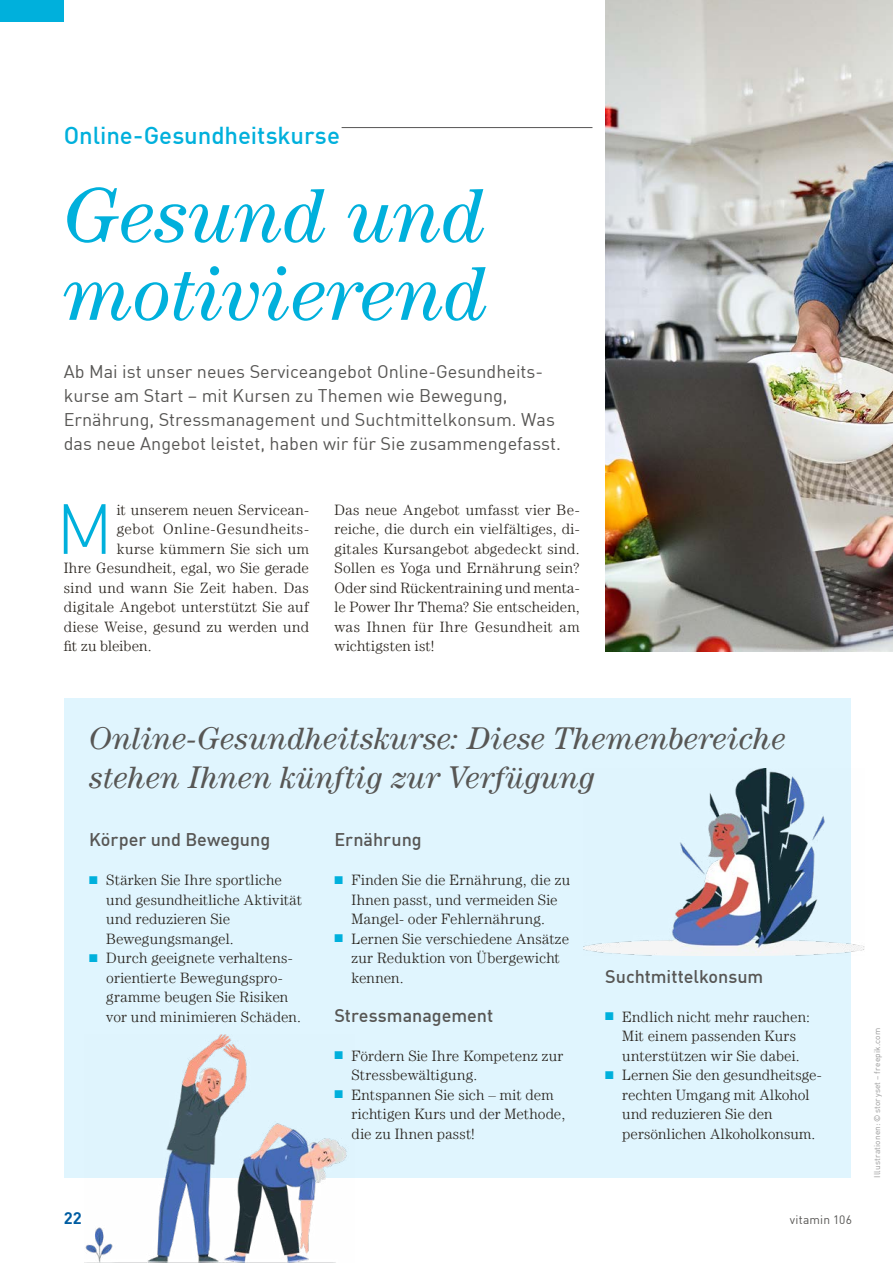
<style>
.page{position:relative;width:893px;height:1263px;background:#fff}
.page>*{position:absolute;margin:0;border:0;box-sizing:border-box;transform-origin:0 0}
.Inhalt_H2-_Überschrift_groß_52pt{font:italic 78px/78px "Century LT";letter-spacing:-.005em;color:#00b0dc}
.Inhalt_p-Fließtext_1_Absatz{font:300 69.75px "DIN";color:#00b0dc}
.Inhalt_H3-_Überschrift_2_Ebene_21pt{font:italic 31.5px/39px "Century LT";letter-spacing:.005em;color:#575654}
.Inhalt_p-_Dachzeile_16pt{font:500 24px "DIN";letter-spacing:-.005em;color:#00b0dc}
.Inhalt_p-Artikel-Anlauftext_12pt{font:18px/24px "DIN";color:#575654}
.Inhalt_H4-_Überschrift_3_Ebene_12pt{font:500 18px "DIN";color:#575654}
.t1{font:700 16.5px "DIN";color:#005da2}
.Inhalt_p-Fließtext_10pt{font:300 15px/19.5px "Century LT";letter-spacing:.005em;color:#28231d}
.Inhalt_p-Fließtext_1_Absatz-2{font:300 15px "Century LT";letter-spacing:.02em;color:#28231d}
.Inhalt_p-Fließtext_1_Absatz-3{font:300 15px "Century LT";letter-spacing:.04em;color:#28231d}
.Inhalt_p-Fließtext_1_Absatz-4{font:300 15px "Century LT";color:#28231d}
.t2{font:12px "DIN";letter-spacing:.015em;color:#575654}
.t3{font:8.25px "DIN";letter-spacing:.02em;color:#989898}
.s1{color:#00b0dc}
</style>
<div class="page">
<div style="left:64px;top:698px;width:786px;height:480px;background:#e0f5fe"></div>
<img style="left:85px;top:1035px;width:262px;height:227px">
<img style="left:583px;top:768px;width:281px;height:187px">
<hr style="left:342px;top:127px;width:250px;height:1px;background:#575654">
<img style="left:605px;top:0;width:288px;height:651px">
<div style="left:0;top:0;width:64px;height:21px;background:#00b0dc"></div>
<p class="Inhalt_p-_Dachzeile_16pt" style="left:64px;top:124px;width:278px">Online-Gesundheitskurse</p>
<h2 class="Inhalt_H2-_Überschrift_groß_52pt" style="left:64px;top:175px;width:425px">Gesund und motivierend</h2>
<p class="Inhalt_p-Artikel-Anlauftext_12pt" style="left:64px;top:361px;width:499px">Ab Mai ist unser neues Serviceangebot Online-Gesundheits&shy;kurse am Start – mit Kursen zu Themen wie Bewegung, Ernährung, Stressmanagement und Suchtmittelkonsum. Was das neue Angebot leistet, haben wir für Sie zusammengefasst.</p>
<p class="Inhalt_p-Fließtext_1_Absatz" style="left:56px;top:498px;width:59px">M</p>
<p class="Inhalt_p-Fließtext_1_Absatz-2" style="left:117px;top:501px;width:194px">it unserem neuen Servicean-</p>
<p class="Inhalt_p-Fließtext_1_Absatz-3" style="left:117px;top:521px;width:194px">gebot Online-Gesundheits-</p>
<p class="Inhalt_p-Fließtext_1_Absatz-2" style="left:117px;top:540px;width:194px">kurse kümmern Sie sich um</p>
<p class="Inhalt_p-Fließtext_1_Absatz-2" style="left:64px;top:560px;width:247px">Ihre Gesundheit, egal, wo Sie gerade</p>
<p class="Inhalt_p-Fließtext_1_Absatz-2" style="left:64px;top:579px;width:247px">sind und wann Sie Zeit haben. Das</p>
<p class="Inhalt_p-Fließtext_1_Absatz-2" style="left:64px;top:599px;width:247px">digitale Angebot unterstützt Sie auf</p>
<p class="Inhalt_p-Fließtext_1_Absatz-2" style="left:64px;top:618px;width:247px">diese Weise, gesund zu werden und</p>
<p class="Inhalt_p-Fließtext_1_Absatz-4" style="left:64px;top:638px;width:89px">fit zu bleiben.</p>
<p class="Inhalt_p-Fließtext_10pt" style="left:334px;top:500px;width:247px;text-align:justify">Das neue Angebot umfasst vier Be&shy;reiche, die durch ein vielfältiges, di&shy;gitales Kursangebot abgedeckt sind.<br>Sollen es Yoga und Ernährung sein?<br>Oder sind Rückentraining und menta&shy;le Power Ihr Thema? Sie entscheiden, was Ihnen für Ihre Gesundheit am wichtigsten ist!</p>
<h3 class="Inhalt_H3-_Überschrift_2_Ebene_21pt" style="left:89px;top:718px;width:697px">Online-Gesundheitskurse: Diese Themenbereiche stehen Ihnen künftig zur Verfügung</h3>
<h4 class="Inhalt_H4-_Überschrift_3_Ebene_12pt" style="left:89px;top:831px;width:182px">Körper und Bewegung</h4>
<p class="Inhalt_p-Fließtext_10pt" style="left:106px;top:870px;width:197px;text-indent:-17px"><span class="s1">■</span> Stärken Sie Ihre sportliche und gesundheitliche Aktivität und reduzieren Sie<br>Bewegungsmangel.</p>
<p class="Inhalt_p-Fließtext_10pt" style="left:106px;top:948px;width:196px;text-indent:-17px"><span class="s1">■</span> Durch geeignete verhaltens&shy;orientierte Bewegungspro&shy;gramme beugen Sie Risiken vor und minimieren Schäden.</p>
<h4 class="Inhalt_H4-_Überschrift_3_Ebene_12pt" style="left:334px;top:831px;width:89px">Ernährung</h4>
<p class="Inhalt_p-Fließtext_10pt" style="left:334px;top:870px;width:237px;text-align:center"><span class="s1">■</span> Finden Sie die Ernährung, die zu<br>Ihnen passt, und vermeiden Sie<br>Mangel- oder Fehlernährung.</p>
<p class="Inhalt_p-Fließtext_10pt" style="left:351px;top:929px;width:219px;text-indent:-17px"><span class="s1">■</span> Lernen Sie verschiedene Ansätze zur Reduktion von Übergewicht kennen.</p>
<h4 class="Inhalt_H4-_Überschrift_3_Ebene_12pt" style="left:334px;top:1007px;width:160px">Stressmanagement</h4>
<p class="Inhalt_p-Fließtext_10pt" style="left:351px;top:1046px;width:213px;text-indent:-17px"><span class="s1">■</span> Fördern Sie Ihre Kompetenz zur<br>Stressbewältigung.</p>
<p class="Inhalt_p-Fließtext_10pt" style="left:351px;top:1085px;width:215px;text-indent:-17px"><span class="s1">■</span> Entspannen Sie sich – mit dem richtigen Kurs und der Methode, die zu Ihnen passt!</p>
<h4 class="Inhalt_H4-_Überschrift_3_Ebene_12pt" style="left:605px;top:968px;width:160px">Suchtmittelkonsum</h4>
<p class="Inhalt_p-Fließtext_10pt" style="left:605px;top:1007px;width:206px;text-align:center"><span class="s1">■</span> Endlich nicht mehr rauchen:<br>Mit einem passenden Kurs unterstützen wir Sie dabei.</p>
<p class="Inhalt_p-Fließtext_10pt" style="left:622px;top:1065px;width:201px;text-indent:-17px"><span class="s1">■</span> Lernen Sie den gesundheitsge&shy;rechten Umgang mit Alkohol und reduzieren Sie den persönlichen Alkoholkonsum.</p>
<p class="t1" style="left:64px;top:1210px;width:20px">22</p>
<p class="t2" style="left:790px;top:1215px;width:64px">vitamin 106</p>
<p class="t3" style="left:874px;top:1178px;width:152px;rotate:-90deg">Illustrationen: ©storyset – freepik.com</p>
</div>
